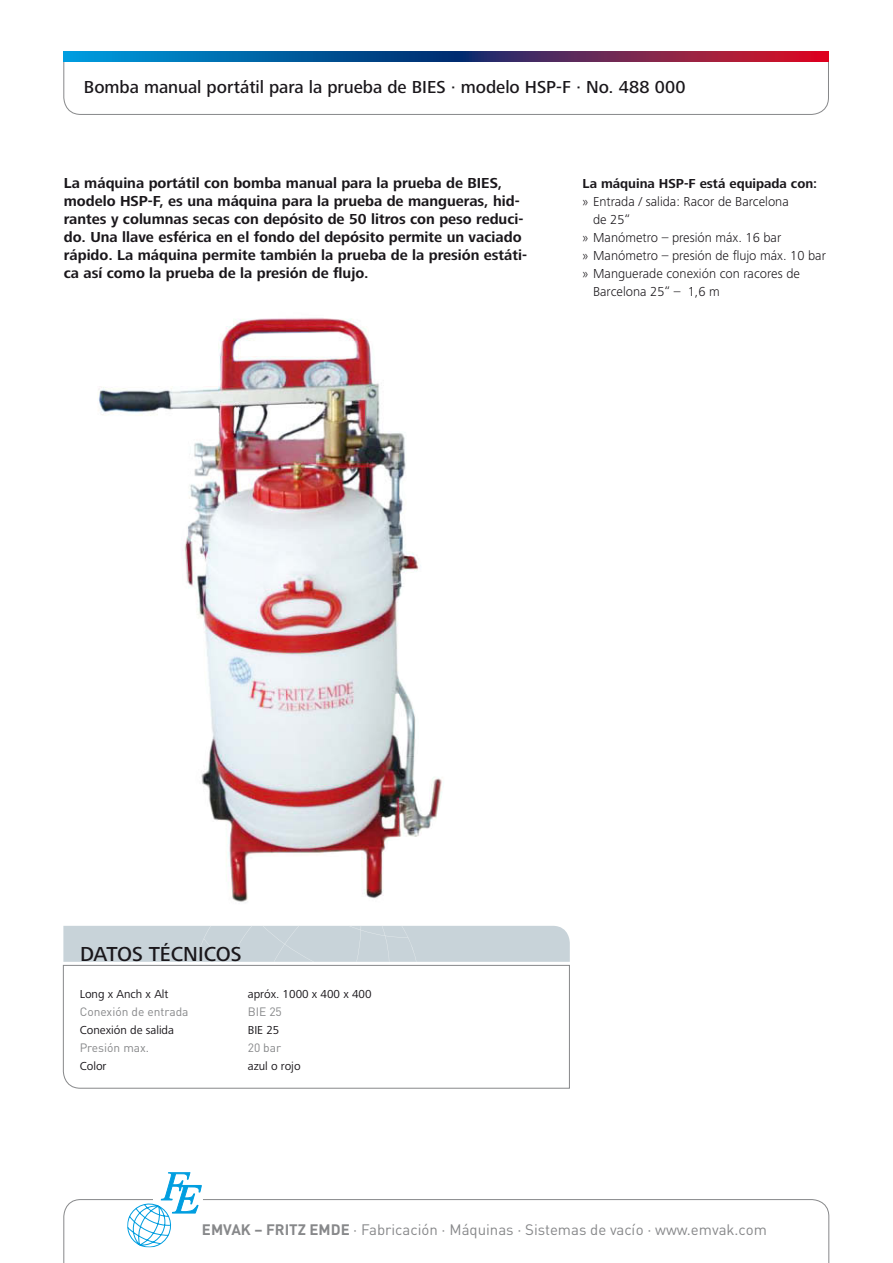
<style>
.page{position:relative;width:893px;height:1263px;background:#fff}
.page>*{position:absolute;margin:0;border:0;box-sizing:border-box;transform-origin:0 0}
.t1{font:500 21px "Frutiger Next LT";color:#1a171b}
.t2{font:500 18px "Frutiger Next LT";color:#1a171b}
.t3{font:700 15px/18px "Frutiger Next LT";color:#1a171b}
.t4{font:15px "DIN";color:#87888a}
.t5{font:300 13.5px "Frutiger Next LT";color:#1a171b}
.t6{font:700 13.5px "Frutiger Next LT";color:#1a171b}
.t7{font:12px "Frutiger Next LT";color:#1a171b}
.t8{font:12px "DIN";color:#87888a}
.s1{font-weight:700}
</style>
<div class="page">
<svg style="left:63px;top:62px;width:766px;height:53px"></svg>
<svg style="left:63px;top:1199px;width:767px;height:64px"></svg>
<svg style="left:127px;top:1172px;width:76px;height:75px"></svg>
<svg style="left:63px;top:51px;width:766px;height:11px;background:#3c447a"></svg>
<svg style="left:63px;top:965px;width:507px;height:124px"></svg>
<div style="left:63px;top:926px;width:507px;height:36px;background:#c8d3d9"></div>
<img style="left:98px;top:318px;width:346px;height:584px">
<p class="t2" style="left:84px;top:77px;width:603px">Bomba manual portátil para la prueba de BIES · modelo HSP-F · No. 488 000</p>
<p class="t3" style="left:64px;top:174px;width:465px">La máquina portátil con bomba manual para la prueba de BIES, modelo HSP-F, es una máquina para la prueba de mangueras, hid&shy;rantes y columnas secas con depósito de 50 litros con peso reduci&shy;do. Una llave esférica en el fondo del depósito permite un vaciado rápido. La máquina permite también la prueba de la presión estáti&shy;ca así como la prueba de la presión de flujo.</p>
<p class="t6" style="left:583px;top:176px;width:236px">La máquina HSP-F está equipada con:</p>
<p class="t5" style="left:583px;top:194px;width:208px">» Entrada / salida: Racor de Barcelona</p>
<p class="t5" style="left:593px;top:212px;width:39px">de 25“</p>
<p class="t5" style="left:583px;top:230px;width:200px">» Manómetro – presión máx. 16 bar</p>
<p class="t5" style="left:583px;top:248px;width:245px">» Manómetro – presión de flujo máx. 10 bar</p>
<p class="t5" style="left:583px;top:266px;width:219px">» Manguerade conexión con racores de</p>
<p class="t5" style="left:593px;top:284px;width:128px">Barcelona 25“ – 1,6 m</p>
<h1 class="t1" style="left:80px;top:942px;width:163px">DATOS TÉCNICOS</h1>
<p class="t7" style="left:80px;top:987px;width:90px">Long x Anch x Alt</p>
<p class="t7" style="left:248px;top:987px;width:125px">apróx. 1000 x 400 x 400</p>
<p class="t8" style="left:80px;top:1004px;width:110px">Conexión de entrada</p>
<p class="t8" style="left:248px;top:1004px;width:36px">BIE 25</p>
<p class="t7" style="left:80px;top:1023px;width:96px">Conexión de salida</p>
<p class="t7" style="left:248px;top:1023px;width:33px">BIE 25</p>
<p class="t8" style="left:80px;top:1040px;width:71px">Presión max.</p>
<p class="t8" style="left:248px;top:1040px;width:35px">20 bar</p>
<p class="t7" style="left:80px;top:1059px;width:28px">Color</p>
<p class="t7" style="left:248px;top:1059px;width:54px">azul o rojo</p>
<p class="t4" style="left:202px;top:1220px;width:566px"><span class="s1">EMVAK – FRITZ EMDE</span> · Fabricación · Máquinas · Sistemas de vacío · www.emvak.com</p>
</div>
